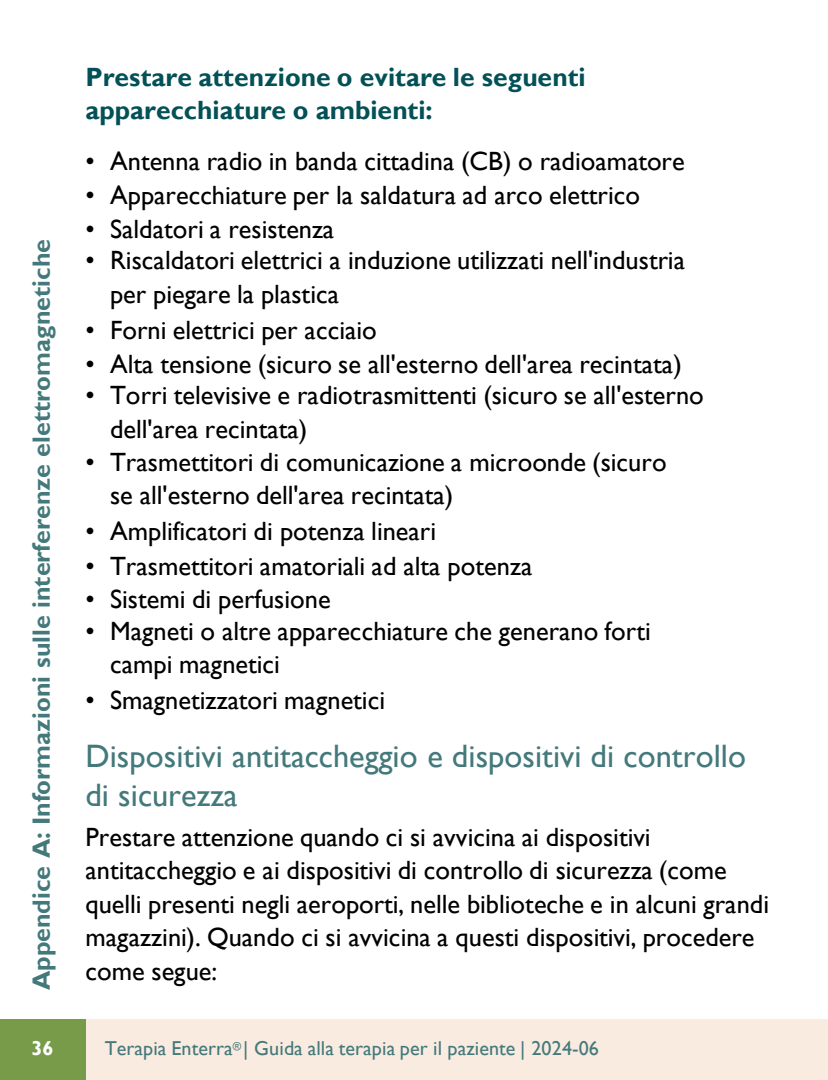
<style>
.page{position:relative;width:828px;height:1080px;background:#fff}
.page>*{position:absolute;margin:0;border:0;box-sizing:border-box;transform-origin:0 0}
.t1{font:32.5px/39px "Gill Sans";color:#44797b}
.t2{font:26.5px/33.2px "Gill Sans";color:#000}
.t3{font:700 26.5px/33.2px "Gill Sans";color:#035157}
.t4{font:700 25px "Gill Sans";color:#44797b}
.t5{font:20px "Gill Sans";letter-spacing:.005em;color:#44797b}
.t6{font:700 20px "Gill Sans";color:#fff}
</style>
<div class="page">
<div style="left:86px;top:1020px;width:741px;height:60px;background:#f9ebe0"></div>
<div style="left:0;top:1020px;width:86px;height:60px;background:#789b4a"></div>
<p class="t4" style="left:26px;top:990px;width:752px;rotate:-90deg">Appendice A: Informazioni sulle interferenze elettromagnetiche</p>
<p class="t6" style="left:31px;top:1036px;width:24px">36</p>
<p class="t3" style="left:85px;top:61px;width:501px">Prestare attenzione o evitare le seguenti apparecchiature o ambienti:</p>
<p class="t2" style="left:85px;top:145px;width:600px">• Antenna radio in banda cittadina (CB) o radioamatore</p>
<p class="t2" style="left:85px;top:179px;width:556px">• Apparecchiature per la saldatura ad arco elettrico</p>
<p class="t2" style="left:85px;top:213px;width:250px">• Saldatori a resistenza</p>
<p class="t2" style="left:110px;top:244px;width:576px;text-indent:-25px">• Riscaldatori elettrici a induzione utilizzati nell'industria per piegare la plastica</p>
<p class="t2" style="left:85px;top:314px;width:293px">• Forni elettrici per acciaio</p>
<p class="t2" style="left:85px;top:348px;width:598px">• Alta tensione (sicuro se all'esterno dell'area recintata)</p>
<p class="t2" style="left:110px;top:379px;width:595px;text-indent:-25px">• Torri televisive e radiotrasmittenti (sicuro se all'esterno dell'area recintata)</p>
<p class="t2" style="left:110px;top:446px;width:558px;text-indent:-25px">• Trasmettitori di comunicazione a microonde (sicuro se all'esterno dell'area recintata)</p>
<p class="t2" style="left:85px;top:515px;width:352px">• Amplificatori di potenza lineari</p>
<p class="t2" style="left:85px;top:549px;width:448px">• Trasmettitori amatoriali ad alta potenza</p>
<p class="t2" style="left:85px;top:583px;width:247px">• Sistemi di perfusione</p>
<p class="t2" style="left:110px;top:615px;width:542px;text-indent:-25px">• Magneti o altre apparecchiature che generano forti campi magnetici</p>
<p class="t2" style="left:85px;top:684px;width:301px">• Smagnetizzatori magnetici</p>
<p class="t1" style="left:85px;top:737px;width:662px">Dispositivi antitaccheggio e dispositivi di controllo di sicurezza</p>
<p class="t2" style="left:85px;top:821px;width:685px">Prestare attenzione quando ci si avvicina ai dispositivi antitaccheggio e ai dispositivi di controllo di sicurezza (come quelli presenti negli aeroporti, nelle biblioteche e in alcuni grandi magazzini). Quando ci si avvicina a questi dispositivi, procedere come segue:</p>
<p class="t5" style="left:105px;top:1037px;width:495px">Terapia Enterra<sup>®</sup> | Guida alla terapia per il paziente | 2024-06</p>
</div>
